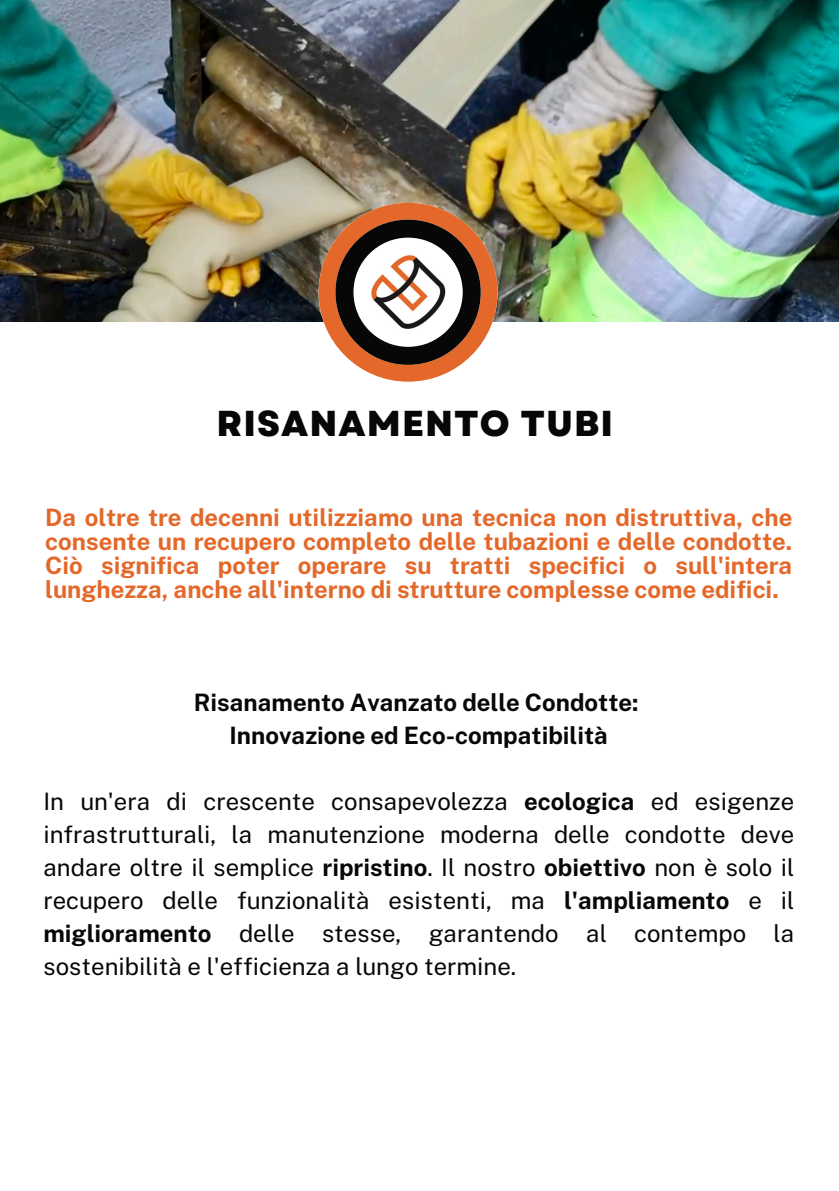
<style>
.page{position:relative;width:839px;height:1191px;background:#fff}
.page>*{position:absolute;margin:0;border:0;box-sizing:border-box;transform-origin:0 0}
.t1{font:800 36px "Garet";letter-spacing:.03em;color:#070707}
.t2{font:24px/33px "Public Sans";color:#070707;text-align:justify}
.t3{font:700 24px/24px "Public Sans";color:#e3682a;text-align:justify}
.t4{font:700 24px/33px "Public Sans";color:#070707;text-align:center}
.s1{font-weight:700}
</style>
<div class="page">
<img style="left:0;top:0;width:838px;height:322px">
<svg style="left:318px;top:203px;width:179px;height:179px"></svg>
<img style="left:370px;top:255px;width:77px;height:75px">
<h1 class="t1" style="left:216px;top:397px;width:398px">RISANAMENTO TUBI</h1>
<p class="t3" style="left:45px;top:505px;width:748px">Da oltre tre decenni utilizziamo una tecnica non distruttiva, che consente un recupero completo delle tubazioni e delle condotte.<br>Ciò significa poter operare su tratti specifici o sull'intera lunghezza, anche all'interno di strutture complesse come edifici.</p>
<h2 class="t4" style="left:194px;top:685px;width:446px">Risanamento Avanzato delle Condotte:<br>Innovazione ed Eco-compatibilità</h2>
<h2 class="t2" style="left:43px;top:784px;width:752px">In un'era di crescente consapevolezza <span class="s1">ecologica</span> ed esigenze infrastrutturali, la manutenzione moderna delle condotte deve andare oltre il semplice <span class="s1">ripristino</span>. Il nostro <span class="s1">obiettivo</span> non è solo il recupero delle funzionalità esistenti, ma <span class="s1">l'ampliamento</span> e il <span class="s1">miglioramento</span> delle stesse, garantendo al contempo la sostenibilità e l'efficienza a lungo termine.</h2>
</div>
